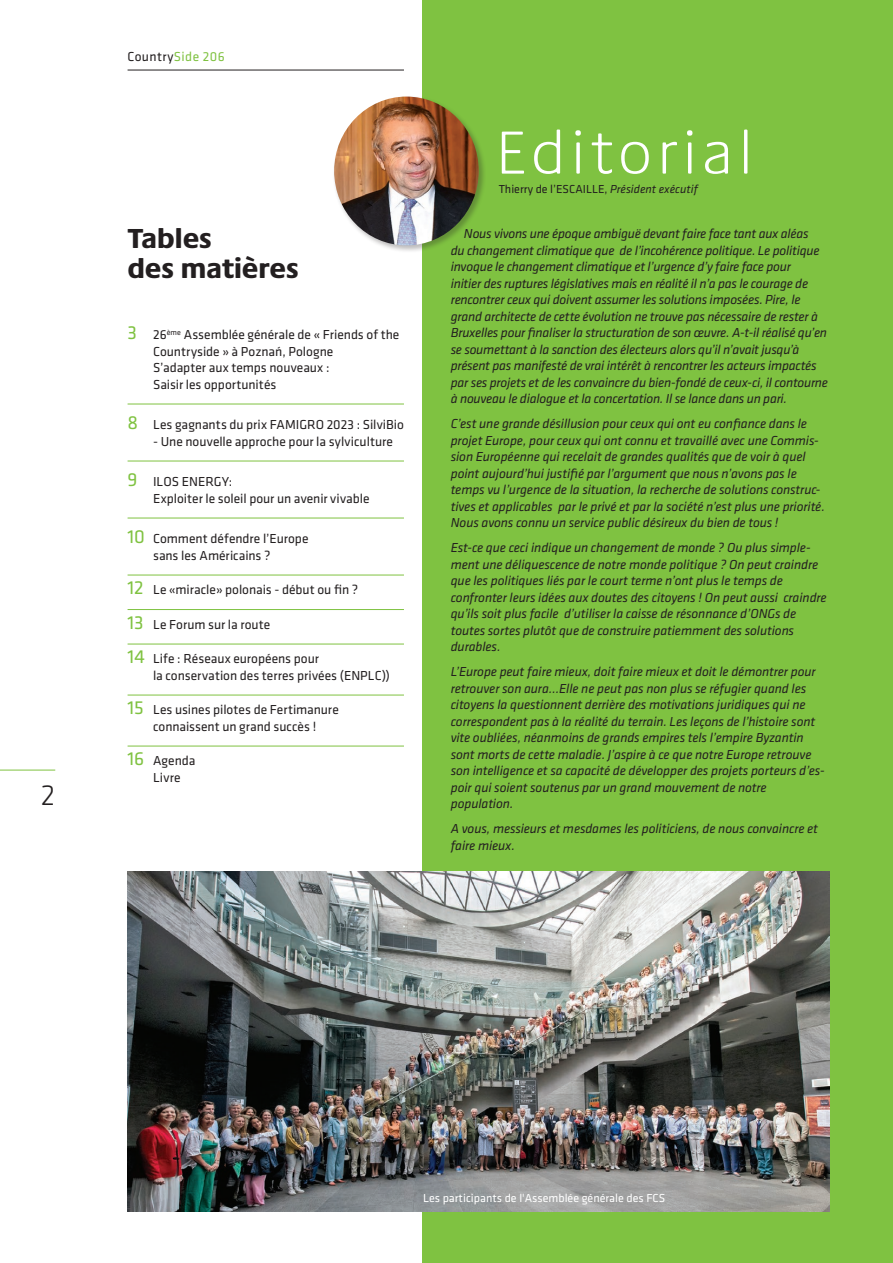
<style>
.page{position:relative;width:893px;height:1263px;background:#fff}
.page>*{position:absolute;margin:0;border:0;box-sizing:border-box;transform-origin:0 0}
.t1{font:300 63px "Praxis Next";letter-spacing:.08em;color:#fff}
.t2{font:300 30px "Klavika";color:#231f20}
.t3{font:800 28.5px/30px "Praxis Next";letter-spacing:-.015em;color:#231f20}
.No_Spacing{font:italic 13.5px/16.5px "Klavika";letter-spacing:-.01em;color:#231f20}
.t4{font:13.5px/16.5px "Klavika";color:#231f20}
.t5{font:13.5px "Klavika";letter-spacing:.03em;color:#231f20}
.Heading_4{font:12px "Klavika";color:#fff}
.t6{font:12px "Klavika";color:#231f20}
.s1{color:#7fc241}
.s2{font-size:19.5px;color:#7fc241}
.s3{font-style:italic}
</style>
<div class="page">
<hr style="left:0;top:770px;width:55px;height:1px;background:#7fc241">
<hr style="left:128px;top:70px;width:276px;height:1px;background:#231f20">
<div style="left:422px;top:0;width:471px;height:1263px;background:#7fc241"></div>
<div style="left:332px;top:95px;width:154px;height:158px;background:#231f20;opacity:.3"></div>
<img style="left:334px;top:97px;width:145px;height:148px">
<hr style="left:128px;top:404px;width:276px;height:1px;background:#7fc241">
<hr style="left:128px;top:461px;width:276px;height:1px;background:#7fc241">
<hr style="left:128px;top:518px;width:276px;height:1px;background:#7fc241">
<hr style="left:128px;top:575px;width:276px;height:1px;background:#7fc241">
<hr style="left:128px;top:609px;width:276px;height:1px;background:#7fc241">
<hr style="left:128px;top:644px;width:276px;height:1px;background:#7fc241">
<hr style="left:128px;top:695px;width:276px;height:1px;background:#7fc241">
<hr style="left:128px;top:746px;width:276px;height:1px;background:#7fc241">
<img style="left:128px;top:872px;width:701px;height:340px">
<p class="t2" style="left:41px;top:779px;width:16px">2</p>
<p class="t5" style="left:128px;top:49px;width:99px">Country<span class="s1">Side 206</span></p>
<p class="t3" style="left:128px;top:222px;width:173px">Tables<br>des matières</p>
<p class="t4" style="left:153px;top:327px;width:248px;text-indent:-26px"><span class="s2">3</span> 26<sup>ème</sup> Assemblée générale de « Friends of the<br>Countryside » à Poznań, Pologne</p>
<p class="t4" style="left:153px;top:360px;width:178px">S’adapter aux temps nouveaux :</p>
<p class="t4" style="left:153px;top:376px;width:125px">Saisir les opportunités</p>
<p class="t4" style="left:128px;top:417px;width:278px"><span class="s2">8</span> Les gagnants du prix FAMIGRO 2023 : SilviBio</p>
<p class="t4" style="left:153px;top:433px;width:241px">- Une nouvelle approche pour la sylviculture</p>
<p class="t4" style="left:153px;top:474px;width:218px;text-indent:-26px"><span class="s2">9</span> ILOS ENERGY:<br>Exploiter le soleil pour un avenir vivable</p>
<p class="t4" style="left:153px;top:531px;width:157px;text-indent:-26px"><span class="s2">10</span> Comment défendre l’Europe sans les Américains ?</p>
<p class="t4" style="left:128px;top:582px;width:232px"><span class="s2">12</span> Le «miracle» polonais - début ou fin ?</p>
<p class="t4" style="left:128px;top:616px;width:144px"><span class="s2">13</span> Le Forum sur la route</p>
<p class="t4" style="left:153px;top:651px;width:238px;text-indent:-26px"><span class="s2">14</span> Life : Réseaux européens pour<br>la conservation des terres privées (ENPLC))</p>
<p class="t4" style="left:128px;top:702px;width:213px;text-align:center"><span class="s2">15</span> Les usines pilotes de Fertimanure connaissent un grand succès !</p>
<p class="t4" style="left:128px;top:753px;width:69px"><span class="s2">16</span> Agenda</p>
<p class="t4" style="left:153px;top:769px;width:29px">Livre</p>
<p class="t1" style="left:496px;top:106px;width:258px">Editorial</p>
<p class="t6" style="left:499px;top:183px;width:201px">Thierry de l’ESCAILLE, <span class="s3">Président exécutif</span></p>
<p class="No_Spacing" style="left:451px;top:226px;width:379px;text-indent:13px">Nous vivons une époque ambiguë devant faire face tant aux aléas<br>du changement climatique que de l’incohérence politique. Le politique invoque le changement climatique et l’urgence d’y faire face pour<br>initier des ruptures législatives mais en réalité il n’a pas le courage de rencontrer ceux qui doivent assumer les solutions imposées. Pire, le grand architecte de cette évolution ne trouve pas nécessaire de rester à Bruxelles pour finaliser la structuration de son œuvre. A-t-il réalisé qu’en se soumettant à la sanction des électeurs alors qu’il n’avait jusqu’à présent pas manifesté de vrai intérêt à rencontrer les acteurs impactés par ses projets et de les convaincre du bien-fondé de ceux-ci, il contourne à nouveau le dialogue et la concertation. Il se lance dans un pari.</p>
<p class="No_Spacing" style="left:451px;top:416px;width:376px">C’est une grande désillusion pour ceux qui ont eu confiance dans le projet Europe, pour ceux qui ont connu et travaillé avec une Commis&shy;sion Européenne qui recelait de grandes qualités que de voir à quel point aujourd’hui justifié par l’argument que nous n’avons pas le temps vu l’urgence de la situation, la recherche de solutions construc&shy;tives et applicables par le privé et par la société n’est plus une priorité.<br>Nous avons connu un service public désireux du bien de tous !</p>
<p class="No_Spacing" style="left:451px;top:540px;width:377px">Est-ce que ceci indique un changement de monde ? Ou plus simple&shy;ment une déliquescence de notre monde politique ? On peut craindre que les politiques liés par le court terme n’ont plus le temps de confronter leurs idées aux doutes des citoyens ! On peut aussi craindre qu’ils soit plus facile d’utiliser la caisse de résonnance d’ONGs de toutes sortes plutôt que de construire patiemment des solutions durables.</p>
<p class="No_Spacing" style="left:451px;top:664px;width:376px">L’Europe peut faire mieux, doit faire mieux et doit le démontrer pour retrouver son aura…Elle ne peut pas non plus se réfugier quand les citoyens la questionnent derrière des motivations juridiques qui ne correspondent pas à la réalité du terrain. Les leçons de l’histoire sont vite oubliées, néanmoins de grands empires tels l’empire Byzantin sont morts de cette maladie. J’aspire à ce que notre Europe retrouve son intelligence et sa capacité de développer des projets porteurs d’es&shy;poir qui soient soutenus par un grand mouvement de notre population.</p>
<p class="No_Spacing" style="left:451px;top:821px;width:369px">A vous, messieurs et mesdames les politiciens, de nous convaincre et faire mieux.</p>
<p class="Heading_4" style="left:423px;top:1191px;width:244px">Les participants de l'Assemblée générale des FCS</p>
</div>
